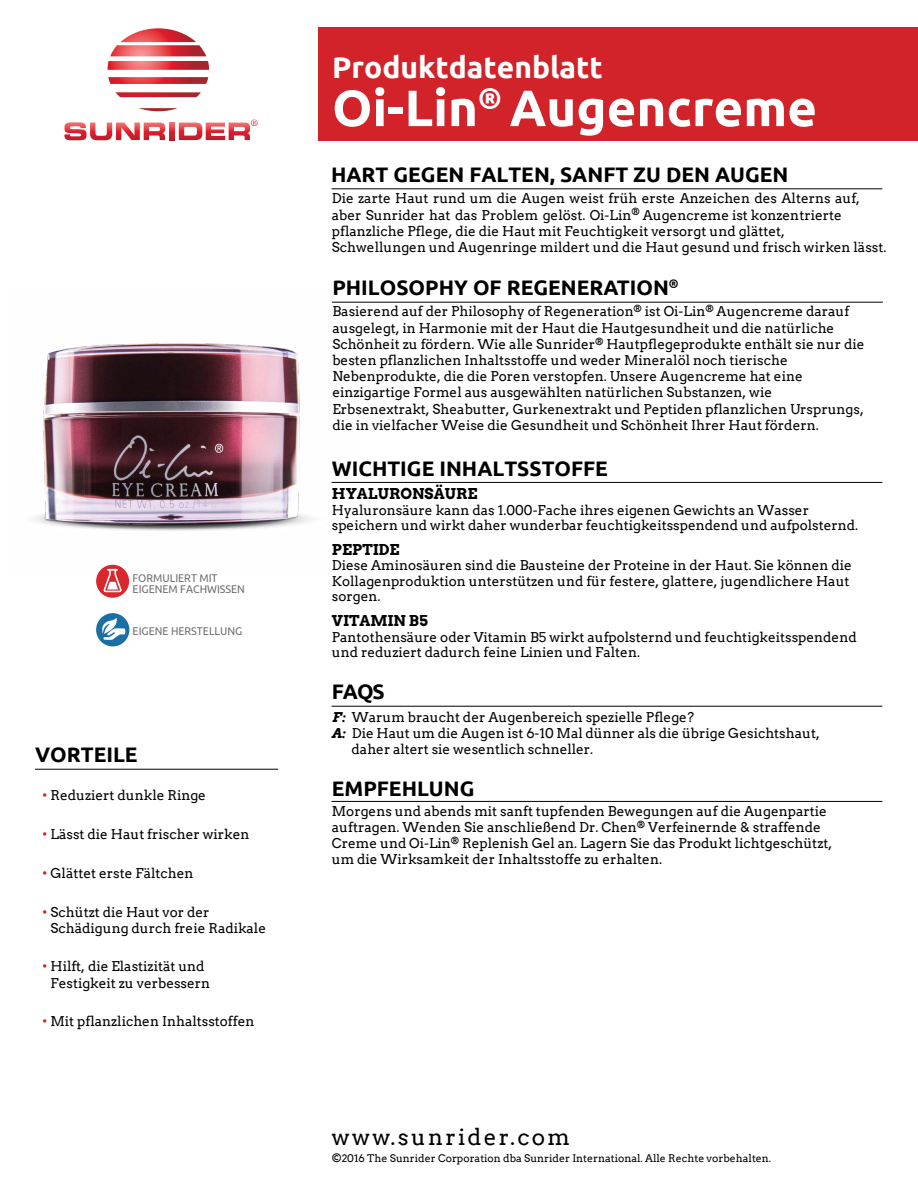
<style>
.page{position:relative;width:918px;height:1188px;background:#fff}
.page>*{position:absolute;margin:0;border:0;box-sizing:border-box;transform-origin:0 0}
.t1{font:700 51px "Ubuntu";color:#fff}
.t2{font:700 30px "Ubuntu";color:#fff}
.t3{font:22.5px "Arvo";letter-spacing:.1em;color:#000}
.t4{font:700 21px "Ubuntu";color:#000}
.t5{font:700 15px "Arvo";color:#000}
.t6{font:13.5px/16.2px "Arvo";color:#000}
.t7{font:11.25px/11.2px "Ubuntu";color:#6c6d70;scale:.95 1}
.t8{font:10.5px "Arvo";color:#000}
.s1{color:#d2232a}
.s2{font-weight:700;font-style:italic}
</style>
<div class="page">
<img style="left:33px;top:301px;width:320px;height:275px">
<hr style="left:35px;top:769px;width:243px;height:1px;background:#000">
<hr style="left:332px;top:801px;width:550px;height:1px;background:#000">
<hr style="left:332px;top:706px;width:550px;height:1px;background:#000">
<hr style="left:332px;top:482px;width:550px;height:1px;background:#000">
<hr style="left:332px;top:302px;width:551px;height:1px;background:#000">
<hr style="left:332px;top:188px;width:550px;height:1px;background:#000">
<div style="left:319px;top:27px;width:599px;height:113px;background:#d2232a"></div>
<svg style="left:107px;top:28px;width:102px;height:42px"></svg>
<svg style="left:108px;top:77px;width:100px;height:7px"></svg>
<svg style="left:116px;top:92px;width:85px;height:5px"></svg>
<svg style="left:139px;top:108px;width:39px;height:3px"></svg>
<svg style="left:64px;top:122px;width:101px;height:18px"></svg>
<svg style="left:169px;top:123px;width:6px;height:17px"></svg>
<svg style="left:179px;top:119px;width:79px;height:21px"></svg>
<div style="left:96px;top:565px;width:33px;height:33px;background:#d9272e;border-radius:50%"></div>
<svg style="left:103px;top:569px;width:19px;height:23px"></svg>
<div style="left:96px;top:613px;width:33px;height:33px;background:#1b6fa5;border-radius:50%"></div>
<svg style="left:100px;top:618px;width:26px;height:22px"></svg>
<p class="t7" style="left:133px;top:572px;width:120px">FORMULIERT MIT<br>EIGENEM FACHWISSEN</p>
<p class="t7" style="left:133px;top:625px;width:117px">EIGENE HERSTELLUNG</p>
<h3 class="t4" style="left:35px;top:742px;width:104px">VORTEILE</h3>
<p class="t6" style="left:42px;top:787px;width:165px"><span class="s1">•</span> Reduziert dunkle Ringe</p>
<p class="t6" style="left:42px;top:826px;width:209px"><span class="s1">•</span> Lässt die Haut frischer wirken</p>
<p class="t6" style="left:42px;top:865px;width:153px"><span class="s1">•</span> Glättet erste Fältchen</p>
<p class="t6" style="left:51px;top:904px;width:217px;text-indent:-8px"><span class="s1">•</span> Schützt die Haut vor der<br>Schädigung durch freie Radikale</p>
<p class="t6" style="left:51px;top:958px;width:161px;text-indent:-8px"><span class="s1">•</span> Hilft, die Elastizität und<br>Festigkeit zu verbessern</p>
<p class="t6" style="left:42px;top:1013px;width:214px"><span class="s1">•</span> Mit pflanzlichen Inhaltsstoffen</p>
<h2 class="t2" style="left:332px;top:49px;width:272px">Produktdatenblatt</h2>
<h1 class="t1" style="left:332px;top:77px;width:486px">Oi-Lin<sup>®</sup> Augencreme</h1>
<h3 class="t4" style="left:331px;top:162px;width:459px">HART GEGEN FALTEN, SANFT ZU DEN AUGEN</h3>
<p class="t6" style="left:332px;top:191px;width:556px">Die zarte Haut rund um die Augen weist früh erste Anzeichen des Alterns auf, aber Sunrider hat das Problem gelöst. Oi-Lin<sup>®</sup> Augencreme ist konzentrierte pflanzliche Pflege, die die Haut mit Feuchtigkeit versorgt und glättet,<br>Schwellungen und Augenringe mildert und die Haut gesund und frisch wirken lässt.</p>
<h3 class="t4" style="left:332px;top:275px;width:348px">PHILOSOPHY OF REGENERATION<sup>®</sup></h3>
<p class="t6" style="left:332px;top:303px;width:534px">Basierend auf der Philosophy of Regeneration<sup>®</sup> ist Oi-Lin<sup>®</sup> Augencreme darauf ausgelegt, in Harmonie mit der Haut die Hautgesundheit und die natürliche Schönheit zu fördern. Wie alle Sunrider<sup>®</sup> Hautpflegeprodukte enthält sie nur die besten pflanzlichen Inhaltsstoffe und weder Mineralöl noch tierische Nebenprodukte, die die Poren verstopfen. Unsere Augencreme hat eine einzigartige Formel aus ausgewählten natürlichen Substanzen, wie Erbsenextrakt, Sheabutter, Gurkenextrakt und Peptiden pflanzlichen Ursprungs, die in vielfacher Weise die Gesundheit und Schönheit Ihrer Haut fördern.</p>
<h3 class="t4" style="left:332px;top:456px;width:278px">WICHTIGE INHALTSSTOFFE</h3>
<p class="t5" style="left:332px;top:484px;width:147px">HYALURONSÄURE</p>
<p class="t6" style="left:332px;top:502px;width:528px;line-height:15.3px">Hyaluronsäure kann das 1.000-Fache ihres eigenen Gewichts an Wasser speichern und wirkt daher wunderbar feuchtigkeitsspendend und aufpolsternd.</p>
<p class="t5" style="left:332px;top:540px;width:69px">PEPTIDE</p>
<p class="t6" style="left:332px;top:558px;width:522px;line-height:15.5px">Diese Aminosäuren sind die Bausteine der Proteine in der Haut. Sie können die<br>Kollagenproduktion unterstützen und für festere, glattere, jugendlichere Haut sorgen.</p>
<p class="t5" style="left:332px;top:611px;width:98px">VITAMIN B5</p>
<p class="t6" style="left:332px;top:629px;width:526px;line-height:15.3px">Pantothensäure oder Vitamin B5 wirkt aufpolsternd und feuchtigkeitsspendend und reduziert dadurch feine Linien und Falten.</p>
<h3 class="t4" style="left:332px;top:679px;width:54px">FAQS</h3>
<p class="t6" style="left:332px;top:709px;width:363px"><span class="s2">F:</span> Warum braucht der Augenbereich spezielle Pflege?</p>
<p class="t6" style="left:332px;top:725px;width:489px"><span class="s2">A:</span> Die Haut um die Augen ist 6-10 Mal dünner als die übrige Gesichtshaut,</p>
<p class="t6" style="left:352px;top:741px;width:243px">daher altert sie wesentlich schneller.</p>
<h3 class="t4" style="left:332px;top:775px;width:144px">EMPFEHLUNG</h3>
<p class="t6" style="left:332px;top:803px;width:502px">Morgens und abends mit sanft tupfenden Bewegungen auf die Augenpartie auftragen. Wenden Sie anschließend Dr. Chen<sup>®</sup> Verfeinernde &amp; straffende Creme und Oi-Lin<sup>®</sup> Replenish Gel an. Lagern Sie das Produkt lichtgeschützt, um die Wirksamkeit der Inhaltsstoffe zu erhalten.</p>
<h3 class="t3" style="left:332px;top:1123px;width:240px">www.sunrider.com</h3>
<p class="t8" style="left:332px;top:1152px;width:441px">©2016 The Sunrider Corporation dba Sunrider International. Alle Rechte vorbehalten.</p>
</div>
